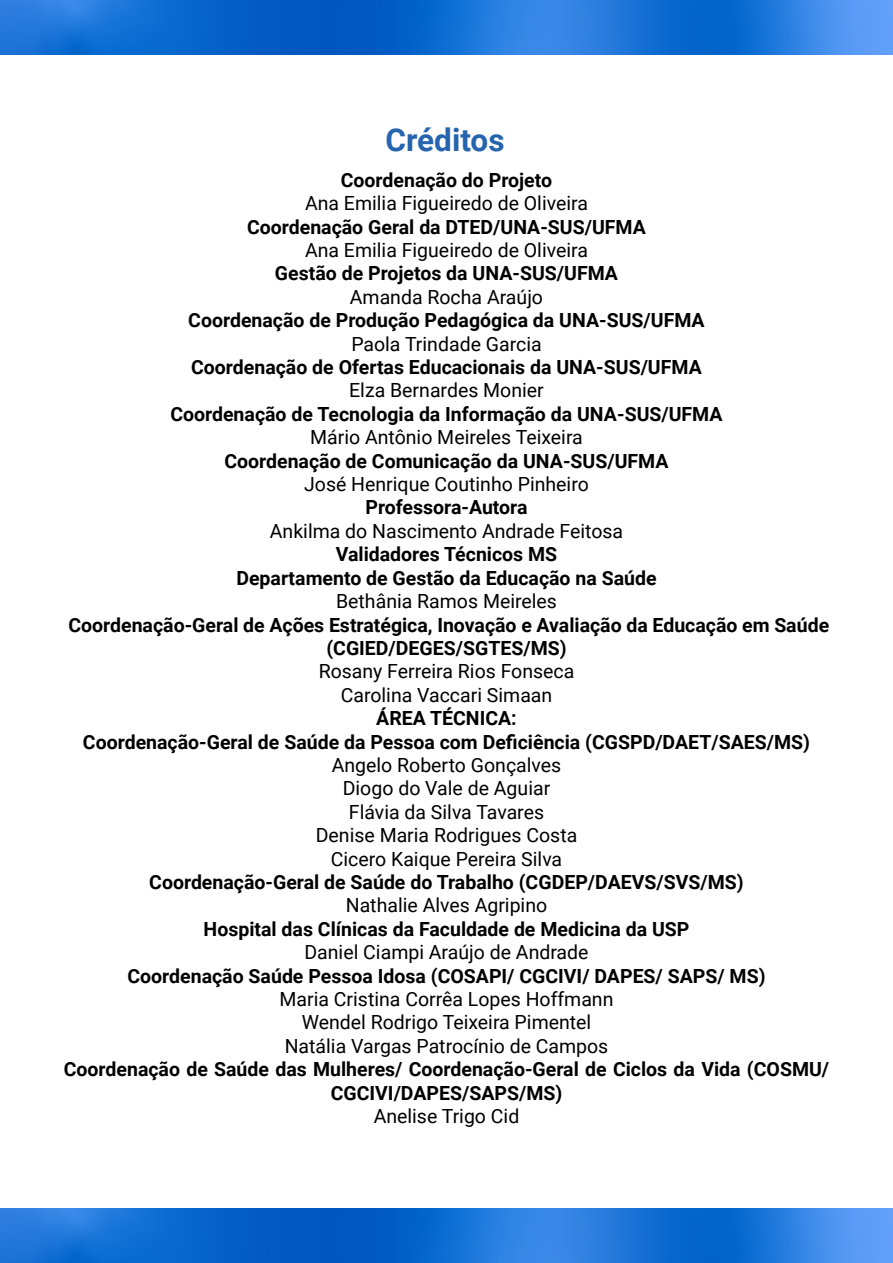
<style>
.page{position:relative;width:893px;height:1263px;background:#fff}
.page>*{position:absolute;margin:0;border:0;box-sizing:border-box;transform-origin:0 0}
.t1{font:700 31.5px "Roboto";color:#2664ae}
.t2{font:700 19.5px/23.4px "Roboto";color:#000;text-align:center}
.t3{font:19.5px/23.4px "Roboto";color:#000;text-align:center}
</style>
<div class="page">
<img style="left:0;top:0;width:893px;height:54px">
<img style="left:0;top:1209px;width:893px;height:54px">
<h1 class="t1" style="left:385px;top:118px;width:121px">Créditos</h1>
<p class="t2" style="left:341px;top:167px;width:213px">Coordenação do Projeto</p>
<p class="t3" style="left:305px;top:191px;width:284px">Ana Emilia Figueiredo de Oliveira</p>
<p class="t2" style="left:247px;top:214px;width:400px">Coordenação Geral da DTED/UNA-SUS/UFMA</p>
<p class="t3" style="left:305px;top:238px;width:284px">Ana Emilia Figueiredo de Oliveira</p>
<p class="t2" style="left:275px;top:261px;width:345px">Gestão de Projetos da UNA-SUS/UFMA</p>
<p class="t3" style="left:350px;top:284px;width:195px">Amanda Rocha Araújo</p>
<p class="t2" style="left:188px;top:308px;width:518px">Coordenação de Produção Pedagógica da UNA-SUS/UFMA</p>
<p class="t3" style="left:351px;top:331px;width:192px">Paola Trindade Garcia</p>
<p class="t2" style="left:191px;top:355px;width:512px">Coordenação de Ofertas Educacionais da UNA-SUS/UFMA</p>
<p class="t3" style="left:349px;top:378px;width:196px">Elza Bernardes Monier</p>
<p class="t2" style="left:170px;top:401px;width:554px">Coordenação de Tecnologia da Informação da UNA-SUS/UFMA</p>
<p class="t3" style="left:310px;top:425px;width:274px">Mário Antônio Meireles Teixeira</p>
<p class="t2" style="left:224px;top:448px;width:446px">Coordenação de Comunicação da UNA-SUS/UFMA</p>
<p class="t3" style="left:304px;top:472px;width:286px">José Henrique Coutinho Pinheiro</p>
<p class="t2" style="left:365px;top:495px;width:164px">Professora-Autora</p>
<p class="t3" style="left:270px;top:518px;width:355px">Ankilma do Nascimento Andrade Feitosa</p>
<p class="t2" style="left:236px;top:542px;width:422px">Validadores Técnicos MS<br>Departamento de Gestão da Educação na Saúde</p>
<p class="t3" style="left:336px;top:589px;width:222px">Bethânia Ramos Meireles</p>
<p class="t2" style="left:68px;top:612px;width:762px">Coordenação-Geral de Ações Estratégica, Inovação e Avaliação da Educação em Saúde (CGIED/DEGES/SGTES/MS)</p>
<p class="t3" style="left:319px;top:659px;width:257px">Rosany Ferreira Rios Fonseca<br>Carolina Vaccari Simaan</p>
<p class="t2" style="left:83px;top:706px;width:729px">ÁREA TÉCNICA:<br>Coordenação-Geral de Saúde da Pessoa com Deficiência (CGSPD/DAET/SAES/MS)</p>
<p class="t3" style="left:316px;top:752px;width:263px">Angelo Roberto Gonçalves<br>Diogo do Vale de Aguiar<br>Flávia da Silva Tavares<br>Denise Maria Rodrigues Costa<br>Cicero Kaique Pereira Silva</p>
<p class="t2" style="left:149px;top:869px;width:596px">Coordenação-Geral de Saúde do Trabalho (CGDEP/DAEVS/SVS/MS)</p>
<p class="t3" style="left:346px;top:893px;width:203px">Nathalie Alves Agripino</p>
<p class="t2" style="left:204px;top:916px;width:487px">Hospital das Clínicas da Faculdade de Medicina da USP</p>
<p class="t3" style="left:304px;top:940px;width:286px">Daniel Ciampi Araújo de Andrade</p>
<p class="t2" style="left:128px;top:963px;width:640px">Coordenação Saúde Pessoa Idosa (COSAPI/ CGCIVI/ DAPES/ SAPS/ MS)</p>
<p class="t3" style="left:280px;top:986px;width:335px">Maria Cristina Corrêa Lopes Hoffmann<br>Wendel Rodrigo Teixeira Pimentel<br>Natália Vargas Patrocínio de Campos</p>
<p class="t2" style="left:64px;top:1057px;width:767px">Coordenação de Saúde das Mulheres/ Coordenação-Geral de Ciclos da Vida (COSMU/<br>CGCIVI/DAPES/SAPS/MS)</p>
<p class="t3" style="left:374px;top:1103px;width:147px">Anelise Trigo Cid</p>
</div>
